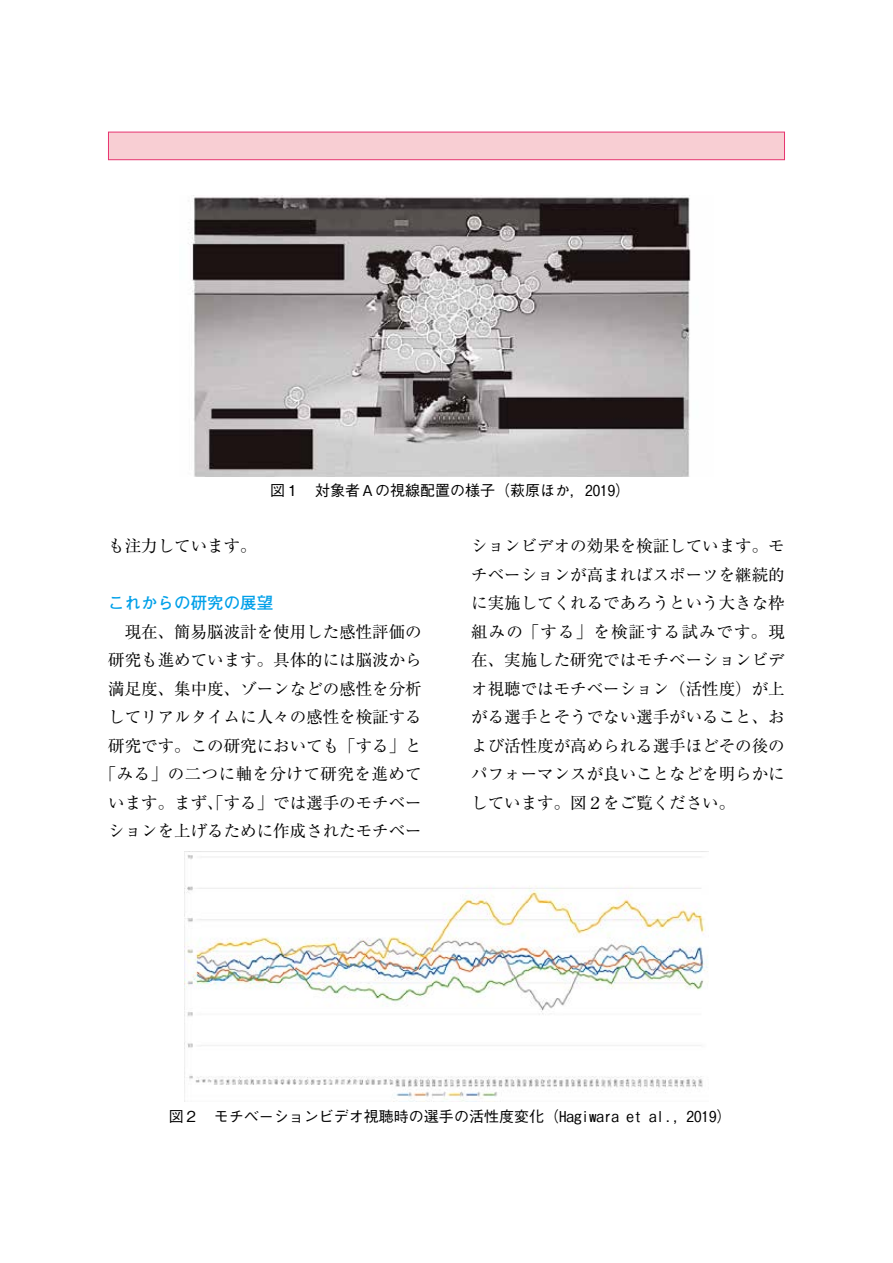
<style>
.page{position:relative;width:893px;height:1263px;background:#fff}
.page>*{position:absolute;margin:0;border:0;box-sizing:border-box;transform-origin:0 0}
.t1{font:16.5px/28.5px "Ryumin Pro";color:#000;text-align:center}
.t2{font:700 16.5px "Futo Go B101 Pro";color:#00a0e9}
.t3{font:500 15px "Gothic BBB Pro";color:#000}
</style>
<div class="page">
<div style="left:108px;top:132px;width:677px;height:28px;background:#f8ced3;border:1px solid #e7336e"></div>
<img style="left:188px;top:196px;width:503px;height:280px">
<img style="left:184px;top:852px;width:524px;height:250px">
<p class="t3" style="left:270px;top:478px;width:362px">図１　対象者Aの視線配置の様子（萩原ほか，2019）</p>
<p class="t1" style="left:108px;top:531px;width:150px">も注力しています。</p>
<p class="t2" style="left:108px;top:590px;width:166px">これからの研究の展望</p>
<p class="t1" style="left:100px;top:616px;width:323px">　現在、簡易脳波計を使用した感性評価の研究も進めています。具体的には脳波から満足度、集中度、ゾーンなどの感性を分析してリアルタイムに人々の感性を検証する研究です。この研究においても「する」と「みる」の二つに軸を分けて研究を進めています。まず、「する」では選手のモチベーションを上げるために作成されたモチベー</p>
<p class="t1" style="left:471px;top:531px;width:315px;text-align:justify">ションビデオの効果を検証しています。モチベーションが高まればスポーツを継続的に実施してくれるであろうという大きな枠組みの「する」を検証する試みです。現在、実施した研究ではモチベーションビデオ視聴ではモチベーション（活性度）が上がる選手とそうでない選手がいること、および活性度が高められる選手ほどその後のパフォーマンスが良いことなどを明らかにしています。図2をご覧ください。</p>
<p class="t3" style="left:169px;top:1105px;width:564px">図2　モチベーションビデオ視聴時の選手の活性度変化（Hagiwara et al., 2019）</p>
</div>
